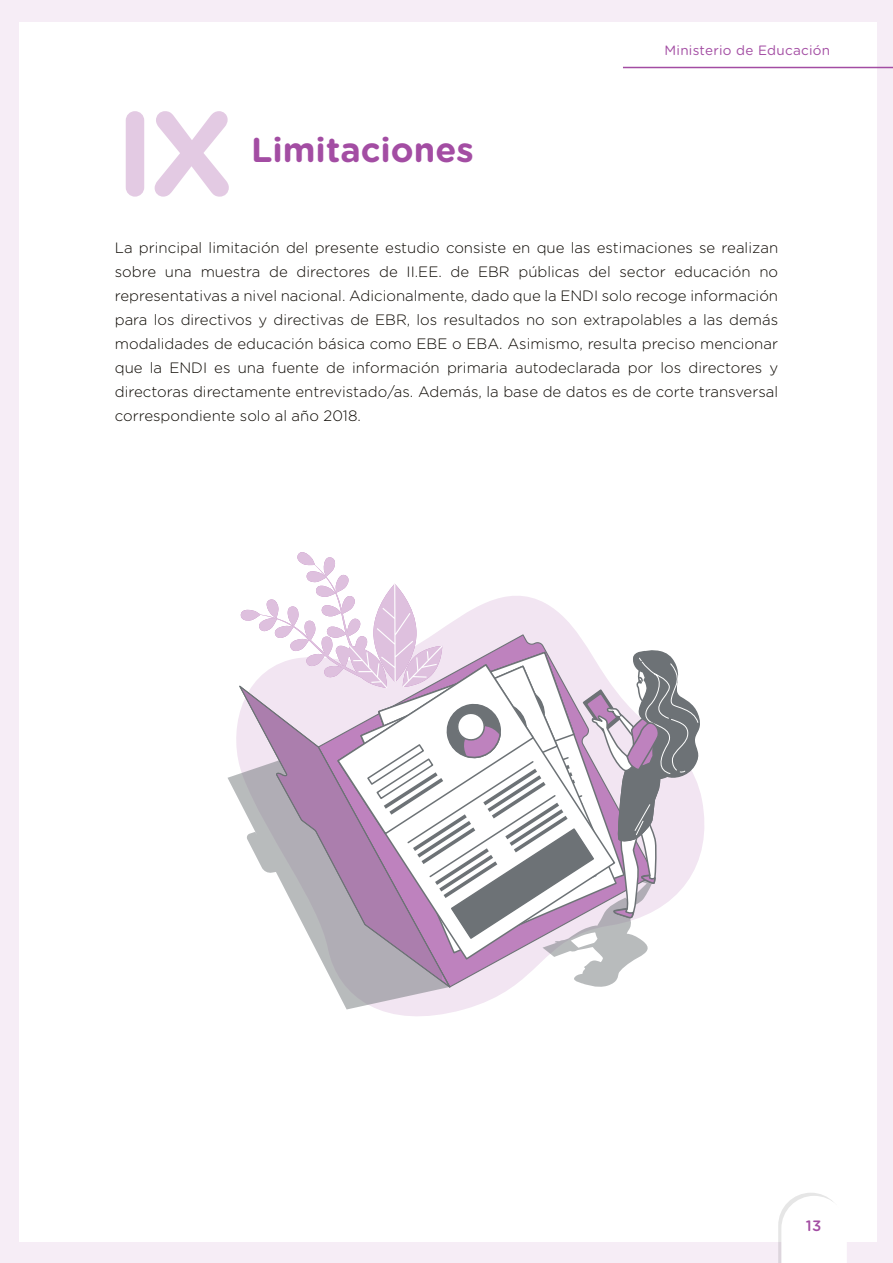
<style>
.page{position:relative;width:893px;height:1263px;background:#f6edf6}
.page>*{position:absolute;margin:0;border:0;box-sizing:border-box;transform-origin:0 0}
.t1{font:700 120px "Gotham Rounded";color:#e3cae3}
.t2{font:700 34.5px "Gotham Rounded";color:#a34da3}
.t3{font:300 15px/24px "Gotham Rounded";color:#0b0700;text-align:justify}
.t4{font:500 15px "Gotham Rounded";color:#a34da3}
.t5{font:13.5px "Gotham Rounded";letter-spacing:.02em;color:#a34da3}
</style>
<div class="page">
<div style="left:19px;top:23px;width:857px;height:1219px;background:#fff"></div>
<hr style="left:623px;top:67px;width:270px;height:1px;background:#a34da3">
<svg style="left:778px;top:1193px;width:69px;height:70px"></svg>
<svg style="left:236px;top:685px;width:468px;height:331px"></svg>
<svg style="left:228px;top:747px;width:222px;height:262px"></svg>
<svg style="left:240px;top:552px;width:463px;height:436px"></svg>
<h1 class="t1" style="left:115px;top:65px;width:121px">IX</h1>
<h2 class="t2" style="left:251px;top:124px;width:224px">Limitaciones</h2>
<p class="t5" style="left:664px;top:41px;width:167px">Ministerio de Educación</p>
<p class="t3" style="left:115px;top:235px;width:665px">La principal limitación del presente estudio consiste en que las estimaciones se realizan sobre una muestra de directores de II.EE. de EBR públicas del sector educación no representativas a nivel nacional. Adicionalmente, dado que la ENDI solo recoge información para los directivos y directivas de EBR, los resultados no son extrapolables a las demás modalidades de educación básica como EBE o EBA. Asimismo, resulta preciso mencionar que la ENDI es una fuente de información primaria autodeclarada por los directores y directoras directamente entrevistado/as. Además, la base de datos es de corte transversal correspondiente solo al año 2018.</p>
<p class="t4" style="left:791px;top:1212px;width:39px">- 13 -</p>
<p class="t4" style="left:806px;top:1215px;width:17px">13</p>
</div>
